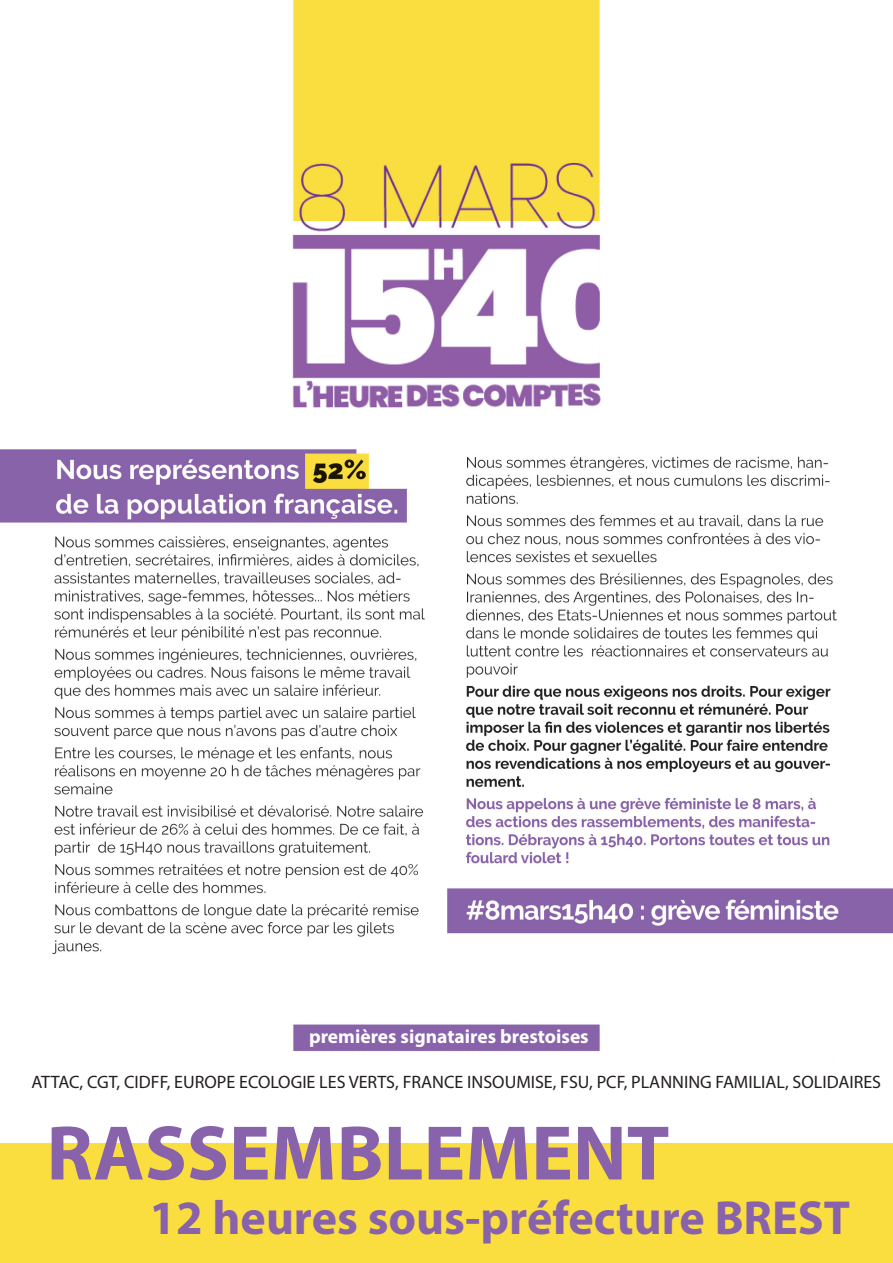
<style>
.page{position:relative;width:893px;height:1263px;background:#fff}
.page>*{position:absolute;margin:0;border:0;box-sizing:border-box;transform-origin:0 0}
.t1{font:700 78px "Myriad Pro";color:#8862aa}
.t2{font:700 48px "Myriad Pro";color:#8862aa}
.t3{font:700 19.5px "Myriad Pro";color:#fff}
.t4{font:18px "Myriad Pro";color:#231f20}
</style>
<div class="page">
<img style="left:0;top:0;width:893px;height:1051px">
<div style="left:320px;top:1029px;width:222px;height:19px;background:#8862aa"></div>
<div style="left:0;top:1143px;width:893px;height:120px;background:#fade3f"></div>
<p class="t3" style="left:309px;top:1024px;width:281px">premières signataires brestoises</p>
<p class="t4" style="left:31px;top:1071px;width:851px">ATTAC, CGT, CIDFF, EUROPE ECOLOGIE LES VERTS, FRANCE INSOUMISE, FSU, PCF, PLANNING FAMILIAL, SOLIDAIRES</p>
<h1 class="t1" style="left:46px;top:1102px;width:624px">RASSEMBLEMENT</h1>
<h2 class="t2" style="left:149px;top:1187px;width:702px">12 heures sous-préfecture BREST</h2>
</div>
